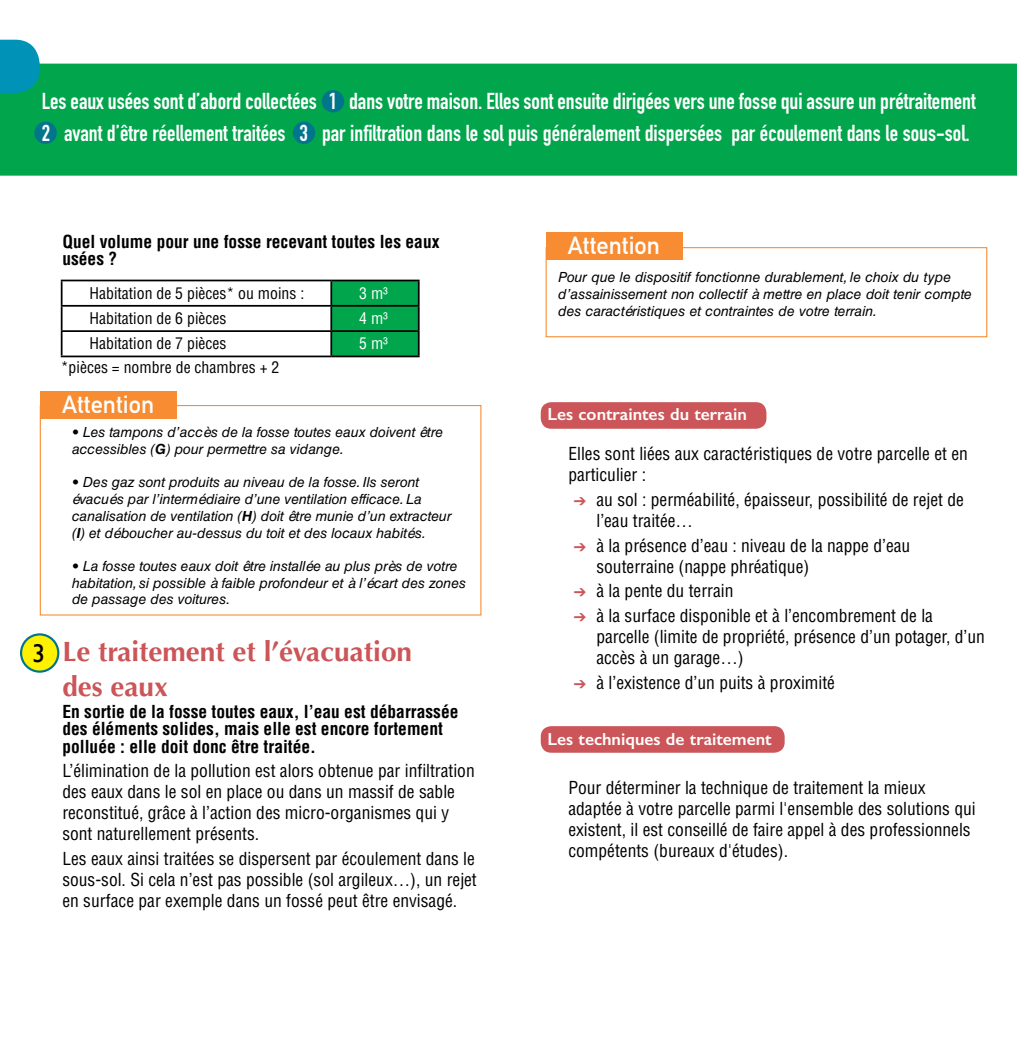
<style>
.page{position:relative;width:1017px;height:1042px;background:#fff}
.page>*{position:absolute;margin:0;border:0;box-sizing:border-box;transform-origin:0 0}
.chapeau_std{font:700 28px/35px "Optima LT Std";color:#cb5558}
.Normal_e{font:26.25px "Gill Sans";color:#000}
.Normal_e-2{font:24.5px "DIN Mittelschrift Std";color:#fff}
.Normal_e-3{font:22.75px/31.5px "DIN Engschrift Std";color:#fff}
.std{font:condensed 17.5px/21px "Helvetica LT Std";color:#000}
.chapeau_std-2{font:700 condensed 17.5px/17.5px "Helvetica LT Std";color:#000}
.Normal_e-4{font:600 17.5px "Gill Sans";color:#fff}
.std-2{font:condensed 15.75px "Helvetica LT Std";color:#000}
.std-3{font:condensed 15.75px "Helvetica LT Std";color:#fff}
.std-4{font:italic 14px/16.8px "Helvetica LT Std";color:#000}
.Normal_e-5{font:italic 14px/16.8px "Helvetica LT Std";color:#000}
.s1{font-weight:700}
.s2{color:#cb5558}
</style>
<div class="page">
<div style="left:0;top:64px;width:1017px;height:112px;background:#00a54c"></div>
<div style="left:322px;top:90px;width:22px;height:22px;background:#00758c;border-radius:50%"></div>
<div style="left:21px;top:634px;width:37px;height:37px;background:#fff100;border-radius:50%"></div>
<div style="left:20px;top:633px;width:39px;height:40px;border:2px solid #00758c;border-radius:50%"></div>
<div style="left:546px;top:247px;width:441px;height:90px;border:1px solid #f5821f"></div>
<div style="left:332px;top:281px;width:86px;height:74px;background:#00a54c"></div>
<hr style="left:61px;top:280px;width:270px;height:1px;background:#000">
<hr style="left:61px;top:281px;width:2px;height:24px;background:#000">
<hr style="left:331px;top:280px;width:89px;height:1px;background:#000">
<hr style="left:330px;top:281px;width:2px;height:24px;background:#000">
<hr style="left:418px;top:281px;width:2px;height:24px;background:#000">
<hr style="left:61px;top:305px;width:270px;height:2px;background:#000">
<hr style="left:61px;top:307px;width:2px;height:23px;background:#000">
<hr style="left:331px;top:305px;width:89px;height:2px;background:#000">
<hr style="left:330px;top:307px;width:2px;height:23px;background:#000">
<hr style="left:418px;top:307px;width:2px;height:23px;background:#000">
<hr style="left:61px;top:330px;width:270px;height:2px;background:#000">
<hr style="left:61px;top:332px;width:2px;height:23px;background:#000">
<hr style="left:331px;top:330px;width:89px;height:2px;background:#000">
<hr style="left:330px;top:332px;width:2px;height:23px;background:#000">
<hr style="left:418px;top:332px;width:2px;height:23px;background:#000">
<hr style="left:61px;top:355px;width:270px;height:2px;background:#000">
<hr style="left:331px;top:355px;width:89px;height:2px;background:#000">
<div style="left:541px;top:402px;width:225px;height:27px;background:#cb5558;border-radius:10px"></div>
<div style="left:40px;top:405px;width:441px;height:210px;border:1px solid #f5821f"></div>
<div style="left:40px;top:391px;width:136px;height:28px;background:#f78c32"></div>
<svg style="left:0;top:40px;width:40px;height:53px"></svg>
<div style="left:546px;top:232px;width:136px;height:27px;background:#f78c32"></div>
<div style="left:541px;top:726px;width:244px;height:27px;background:#cb5558;border-radius:10px"></div>
<div style="left:293px;top:122px;width:22px;height:22px;background:#00758c;border-radius:50%"></div>
<div style="left:34px;top:122px;width:23px;height:22px;background:#00758c;border-radius:50%"></div>
<p class="Normal_e-3" style="left:42px;top:86px;width:935px">Les eaux usées sont d’abord collectées 1 dans votre maison. Elles sont ensuite dirigées vers une fosse qui assure un prétraitement<br>2 avant d’être réellement traitées 3 par infiltration dans le sol puis généralement dispersées par écoulement dans le sous-sol.</p>
<p class="Normal_e" style="left:32px;top:638px;width:15px">3</p>
<p class="chapeau_std-2" style="left:62px;top:233px;width:379px">Quel volume pour une fosse recevant toutes les eaux usées ?</p>
<p class="std-2" style="left:90px;top:283px;width:216px">Habitation de 5 pièces* ou moins :</p>
<p class="std-3" style="left:359px;top:283px;width:30px">3 m³</p>
<p class="std-2" style="left:90px;top:308px;width:138px">Habitation de 6 pièces</p>
<p class="std-3" style="left:359px;top:308px;width:30px">4 m³</p>
<p class="std-2" style="left:90px;top:334px;width:138px">Habitation de 7 pièces</p>
<p class="std-3" style="left:359px;top:334px;width:30px">5 m³</p>
<p class="std-2" style="left:61px;top:357px;width:220px">*pièces = nombre de chambres + 2</p>
<p class="Normal_e-2" style="left:62px;top:390px;width:94px">Attention</p>
<p class="std-4" style="left:72px;top:424px;width:373px">• Les tampons d’accès de la fosse toutes eaux doivent être accessibles (<span class="s1">G</span>) pour permettre sa vidange.</p>
<p class="std-4" style="left:72px;top:474px;width:381px">• Des gaz sont produits au niveau de la fosse. Ils seront évacués par l’intermédiaire d’une ventilation efficace. La canalisation de ventilation (<span class="s1">H</span>) doit être munie d’un extracteur (<span class="s1">I</span>) et déboucher au-dessus du toit et des locaux habités.</p>
<p class="std-4" style="left:72px;top:557px;width:396px">• La fosse toutes eaux doit être installée au plus près de votre habitation, si possible à faible profondeur et à l’écart des zones de passage des voitures.</p>
<p class="chapeau_std" style="left:62px;top:635px;width:351px">Le traitement et l’évacuation des eaux</p>
<p class="chapeau_std-2" style="left:62px;top:702px;width:398px">En sortie de la fosse toutes eaux, l’eau est débarrassée des éléments solides, mais elle est encore fortement polluée : elle doit donc être traitée.</p>
<p class="std" style="left:62px;top:760px;width:414px">L’élimination de la pollution est alors obtenue par infiltration des eaux dans le sol en place ou dans un massif de sable reconstitué, grâce à l’action des micro-organismes qui y sont naturellement présents.</p>
<p class="std" style="left:62px;top:848px;width:416px;text-align:justify">Les eaux ainsi traitées se dispersent par écoulement dans le sous-sol. Si cela n’est pas possible (sol argileux…), un rejet en surface par exemple dans un fossé peut être envisagé.</p>
<p class="Normal_e-2" style="left:568px;top:231px;width:94px">Attention</p>
<p class="Normal_e-5" style="left:558px;top:269px;width:415px">Pour que le dispositif fonctionne durablement, le choix du type d’assainissement non collectif à mettre en place doit tenir compte des caractéristiques et contraintes de votre terrain.</p>
<p class="Normal_e-4" style="left:547px;top:403px;width:201px">Les contraintes du terrain</p>
<p class="std" style="left:568px;top:443px;width:401px">Elles sont liées aux caractéristiques de votre parcelle et en particulier :</p>
<p class="std" style="left:596px;top:489px;width:369px;text-indent:-23px"><span class="s2">➔</span> au sol : perméabilité, épaisseur, possibilité de rejet de l’eau traitée…</p>
<p class="std" style="left:596px;top:534px;width:315px;text-indent:-23px"><span class="s2">➔</span> à la présence d’eau : niveau de la nappe d’eau souterraine (nappe phréatique)</p>
<p class="std" style="left:574px;top:580px;width:161px"><span class="s2">➔</span> à la pente du terrain</p>
<p class="std" style="left:596px;top:605px;width:390px;text-indent:-23px"><span class="s2">➔</span> à la surface disponible et à l’encombrement de la parcelle (limite de propriété, présence d’un potager, d’un accès à un garage…)</p>
<p class="std" style="left:574px;top:672px;width:263px"><span class="s2">➔</span> à l’existence d’un puits à proximité</p>
<p class="Normal_e-4" style="left:547px;top:728px;width:226px">Les techniques de traitement</p>
<p class="std" style="left:568px;top:777px;width:409px">Pour déterminer la technique de traitement la mieux adaptée à votre parcelle parmi l'ensemble des solutions qui existent, il est conseillé de faire appel à des professionnels compétents (bureaux d'études).</p>
</div>
